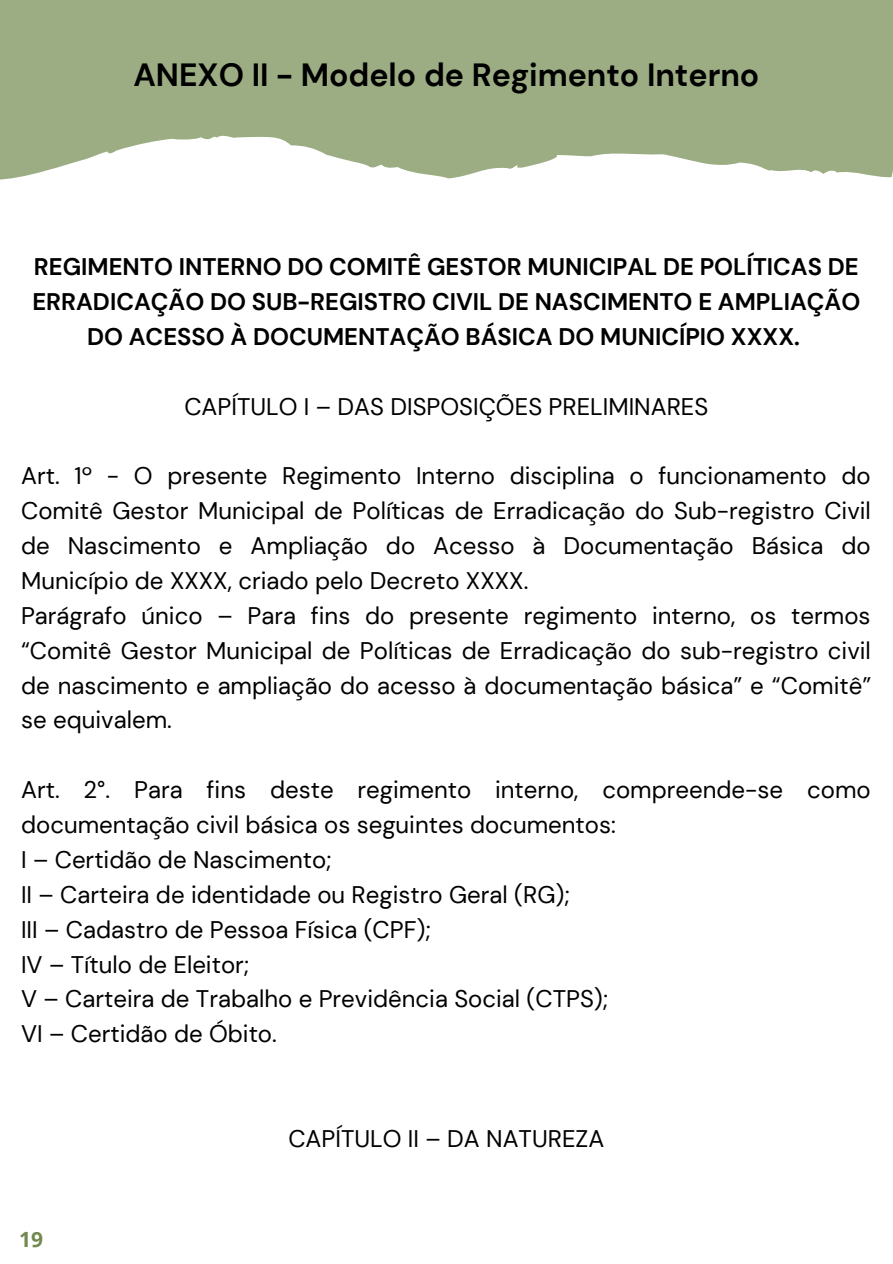
<style>
.page{position:relative;width:893px;height:1264px;background:#fff}
.page>*{position:absolute;margin:0;border:0;box-sizing:border-box;transform-origin:0 0}
.t1{font:700 32.1px "DM Sans";color:#000}
.t2{font:24px/34.8px "DM Sans";color:#000;text-align:justify}
.t3{font:700 24px/34.8px "DM Sans";color:#000;text-align:center}
.t4{font:700 21px "Open Sans";color:#71894e}
</style>
<div class="page">
<svg style="left:0;top:0;width:892px;height:179px;background:#a6b591"></svg>
<p class="t1" style="left:133px;top:54px;width:627px">ANEXO II - Modelo de Regimento Interno</p>
<p class="t3" style="left:32px;top:250px;width:829px">REGIMENTO INTERNO DO COMITÊ GESTOR MUNICIPAL DE POLÍTICAS DE<br>ERRADICAÇÃO DO SUB-REGISTRO CIVIL DE NASCIMENTO E AMPLIAÇÃO<br>DO ACESSO À DOCUMENTAÇÃO BÁSICA DO MUNICÍPIO XXXX.</p>
<p class="t2" style="left:184px;top:389px;width:525px">CAPÍTULO I – DAS DISPOSIÇÕES PRELIMINARES</p>
<p class="t2" style="left:21px;top:459px;width:851px">Art. 1º - O presente Regimento Interno disciplina o funcionamento do Comitê Gestor Municipal de Políticas de Erradicação do Sub-registro Civil de Nascimento e Ampliação do Acesso à Documentação Básica do Município de XXXX, criado pelo Decreto XXXX.</p>
<p class="t2" style="left:21px;top:598px;width:851px">Parágrafo único – Para fins do presente regimento interno, os termos “Comitê Gestor Municipal de Políticas de Erradicação do sub-registro civil de nascimento e ampliação do acesso à documentação básica” e “Comitê” se equivalem.</p>
<p class="t2" style="left:21px;top:772px;width:851px">Art. 2°. Para fins deste regimento interno, compreende-se como documentação civil básica os seguintes documentos:</p>
<p class="t2" style="left:21px;top:842px;width:312px">I – Certidão de Nascimento;</p>
<p class="t2" style="left:21px;top:877px;width:550px">II – Carteira de identidade ou Registro Geral (RG);</p>
<p class="t2" style="left:21px;top:912px;width:411px">III – Cadastro de Pessoa Física (CPF);</p>
<p class="t2" style="left:21px;top:946px;width:230px">IV – Título de Eleitor;</p>
<p class="t2" style="left:21px;top:981px;width:588px">V – Carteira de Trabalho e Previdência Social (CTPS);</p>
<p class="t2" style="left:21px;top:1016px;width:257px">VI – Certidão de Óbito.</p>
<p class="t4" style="left:19px;top:1224px;width:25px">19</p>
<p class="t2" style="left:288px;top:1121px;width:317px">CAPÍTULO II – DA NATUREZA</p>
</div>
